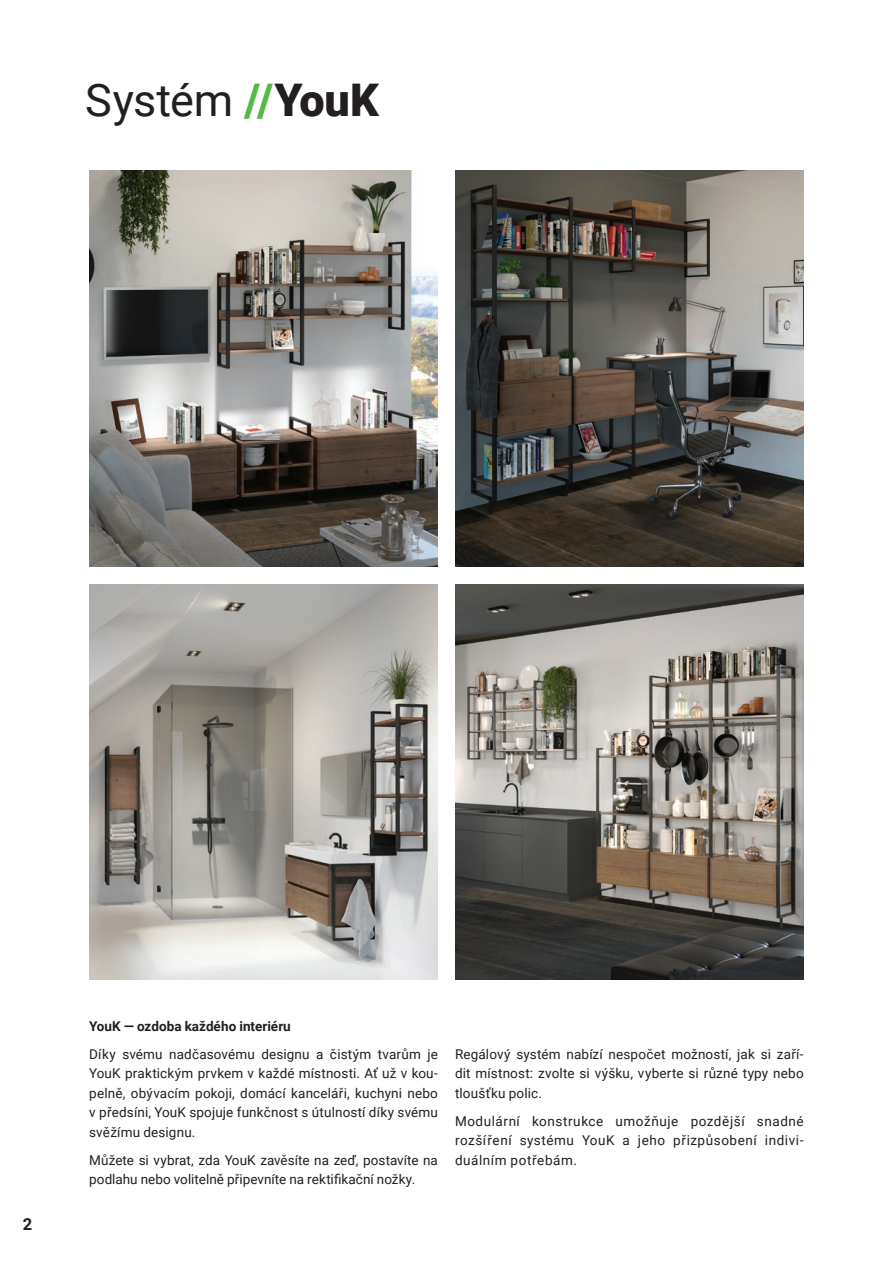
<style>
.page{position:relative;width:893px;height:1263px;background:#fff}
.page>*{position:absolute;margin:0;border:0;box-sizing:border-box;transform-origin:0 0}
.t1{font:45px "Roboto";color:#231f20}
.t2{font:700 16.5px "Roboto";color:#231f20}
.t3{font:13.5px/19.5px "Roboto";letter-spacing:.01em;color:#231f20;text-align:justify}
.t4{font:700 13.5px "Roboto";letter-spacing:.005em;color:#231f20}
.s1{font-weight:900;color:#56b947}
.s2{font-weight:900}
</style>
<div class="page">
<img style="left:455px;top:171px;width:349px;height:395px">
<img style="left:89px;top:584px;width:349px;height:396px">
<img style="left:455px;top:584px;width:349px;height:396px">
<img style="left:89px;top:171px;width:349px;height:395px">
<h1 class="t1" style="left:85px;top:68px;width:295px">Systém <span class="s1">//</span><span class="s2">YouK</span></h1>
<p class="t2" style="left:23px;top:1212px;width:11px">2</p>
<p class="t4" style="left:89px;top:1016px;width:203px">YouK — ozdoba každého interiéru</p>
<p class="t3" style="left:89px;top:1044px;width:350px">Díky svému nadčasovému designu a čistým tvarům je YouK praktickým prvkem v každé místnosti. Ať už v kou&shy;pelně, obývacím pokoji, domácí kanceláři, kuchyni nebo v předsíni, YouK spojuje funkčnost s útulností díky svému svěžímu designu.</p>
<p class="t3" style="left:89px;top:1150px;width:350px">Můžete si vybrat, zda YouK zavěsíte na zeď, postavíte na podlahu nebo volitelně připevníte na rektifikační nožky.</p>
<p class="t3" style="left:455px;top:1044px;width:350px">Regálový systém nabízí nespočet možností, jak si zaří&shy;dit místnost: zvolte si výšku, vyberte si různé typy nebo tloušťku polic.</p>
<p class="t3" style="left:455px;top:1110px;width:350px">Modulární konstrukce umožňuje pozdější snadné rozšíření systému YouK a jeho přizpůsobení indivi&shy;duálním potřebám.</p>
</div>
